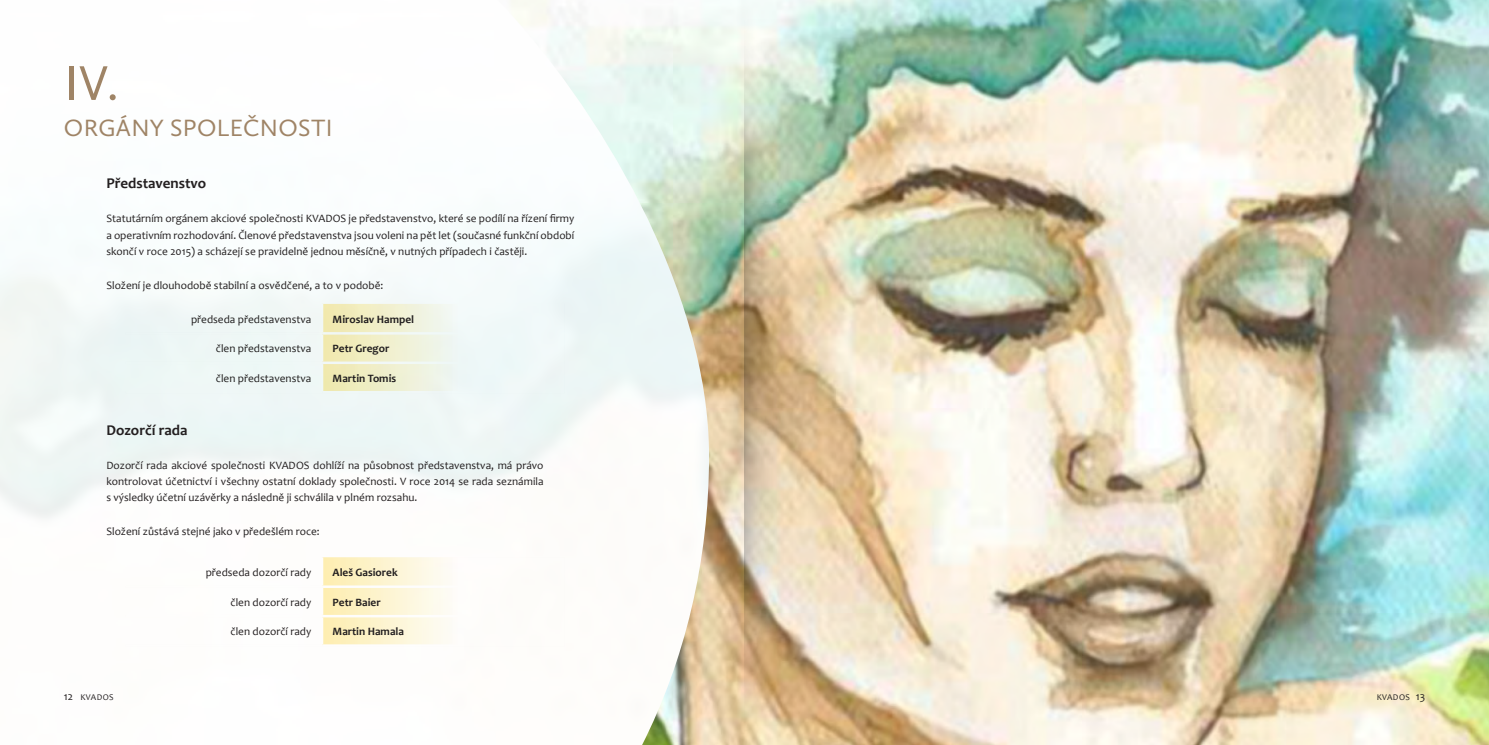
<style>
.page{position:relative;width:1489px;height:745px;background:#fff}
.page>*{position:absolute;margin:0;border:0;box-sizing:border-box;transform-origin:0 0}
.t1{font:50px "Calluna Sans";color:#9f8466}
.t2{font:24.38px "Calluna Sans";letter-spacing:.015em;color:#9f8466}
.t3{font:700 15px "Candara";color:#231f20}
.t4{font:11.25px/16.2px "Candara";color:#231f20;text-align:justify}
.t5{font:700 11.25px "Candara";color:#231f20}
.t6{font:8.75px "Candara";letter-spacing:.04em;color:#231f20}
.s1{font-size:11.25px}
</style>
<div class="page">
<svg style="left:323px;top:304px;width:95px;height:87px;background:#f0edc5"></svg>
<hr style="left:322px;top:332px;width:243px;height:2px;background:#fff">
<hr style="left:322px;top:361px;width:243px;height:3px;background:#fff">
<svg style="left:323px;top:557px;width:95px;height:87px;background:#fdf2ca"></svg>
<hr style="left:322px;top:585px;width:243px;height:2px;background:#fff">
<hr style="left:322px;top:614px;width:243px;height:3px;background:#fff">
<svg style="left:418px;top:136px;width:80px;height:608px"></svg>
<img style="left:498px;top:0;width:990px;height:744px">
<img style="left:744px;top:0;width:72px;height:744px">
<p class="t1" style="left:64px;top:53px;width:56px">IV.</p>
<p class="t2" style="left:64px;top:112px;width:270px">ORGÁNY SPOLEČNOSTI</p>
<p class="t3" style="left:106px;top:174px;width:101px">Představenstvo</p>
<p class="t4" style="left:106px;top:210px;width:469px">Statutárním orgánem akciové společnosti KVADOS je představenstvo, které se podílí na řízení firmy a operativním rozhodování. Členové představenstva jsou voleni na pět let (současné funkční období skončí v roce 2015) a scházejí se pravidelně jednou měsíčně, v nutných případech i častěji.</p>
<p class="t4" style="left:106px;top:277px;width:278px">Složení je dlouhodobě stabilní a osvědčené, a to v podobě:</p>
<p class="t4" style="left:191px;top:310px;width:122px">předseda představenstva</p>
<p class="t5" style="left:332px;top:312px;width:83px">Miroslav Hampel</p>
<p class="t4" style="left:216px;top:340px;width:97px">člen představenstva</p>
<p class="t5" style="left:332px;top:341px;width:58px">Petr Gregor</p>
<p class="t4" style="left:216px;top:369px;width:97px">člen představenstva</p>
<p class="t5" style="left:332px;top:370px;width:65px">Martin Tomis</p>
<p class="t3" style="left:106px;top:420px;width:83px">Dozorčí rada</p>
<p class="t4" style="left:106px;top:456px;width:439px">Dozorčí rada akciové společnosti KVADOS dohlíží na působnost představenstva, má právo kontrolovat účetnictví i všechny ostatní doklady společnosti. V roce 2014 se rada seznámila s výsledky účetní uzávěrky a následně ji schválila v plném rozsahu.</p>
<p class="t4" style="left:106px;top:523px;width:215px">Složení zůstává stejné jako v předešlém roce:</p>
<p class="t4" style="left:206px;top:563px;width:107px">předseda dozorčí rady</p>
<p class="t5" style="left:332px;top:565px;width:67px">Aleš Gasiorek</p>
<p class="t4" style="left:230px;top:593px;width:82px">člen dozorčí rady</p>
<p class="t5" style="left:332px;top:594px;width:50px">Petr Baier</p>
<p class="t4" style="left:230px;top:622px;width:82px">člen dozorčí rady</p>
<p class="t5" style="left:332px;top:623px;width:73px">Martin Hamala</p>
<p class="t6" style="left:64px;top:691px;width:51px"><span class="s1">12</span> KVADOS</p>
<p class="t6" style="left:1376px;top:691px;width:50px">KVADOS <span class="s1">13</span></p>
</div>
